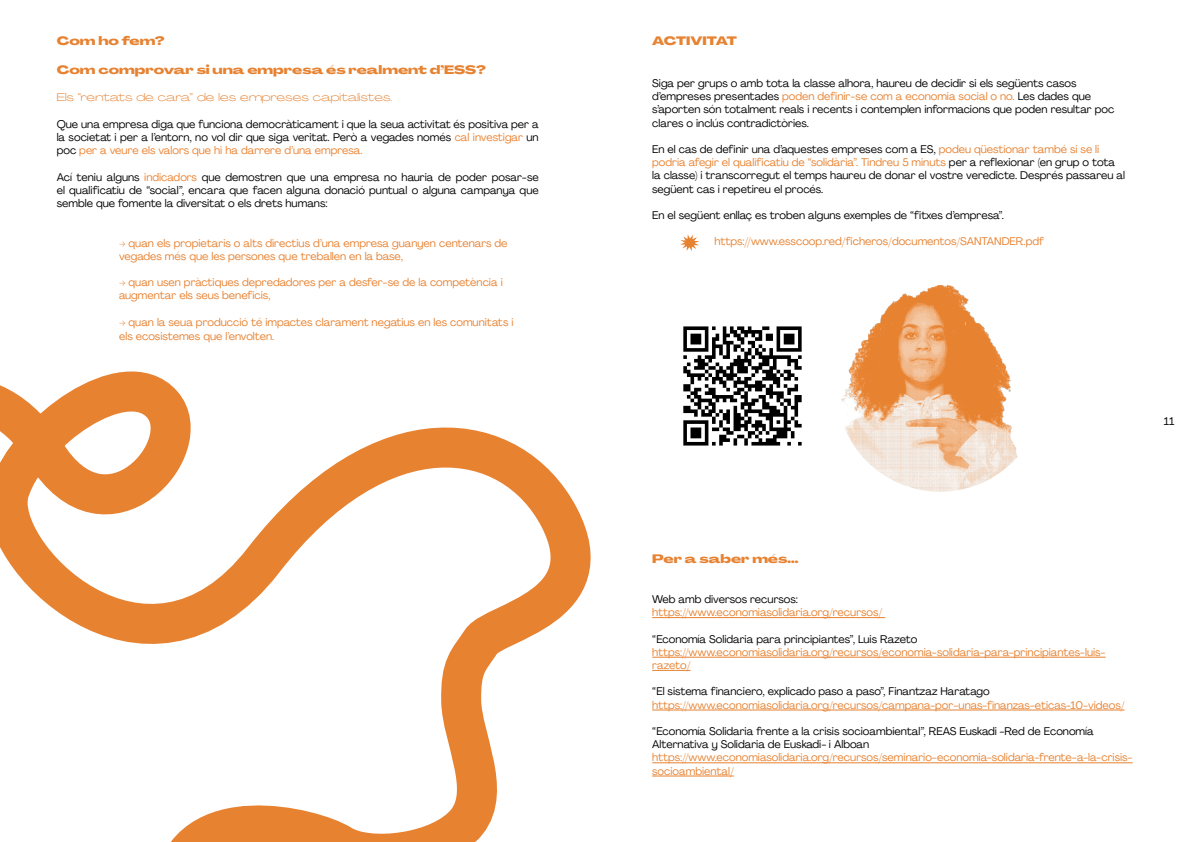
<style>
.page{position:relative;width:1191px;height:842px;background:#fff}
.page>*{position:absolute;margin:0;border:0;box-sizing:border-box;transform-origin:0 0}
.t1{font:800 12px "Agrandir Grand";color:#e78231}
.t2{font:11px/13.2px "Agrandir";color:#000}
.t3{font:11px/13.2px "Agrandir";color:#e78231}
.t4{font:300 11px "Agrandir Grand";color:#e78231}
.s1{color:#ec8230}
.s2{color:#e78231}
</style>
<div class="page">
<svg style="left:0;top:371px;width:665px;height:471px"></svg>
<hr style="left:652px;top:617px;width:233px;height:1px;background:#e78231">
<hr style="left:652px;top:657px;width:453px;height:1px;background:#e78231">
<hr style="left:652px;top:670px;width:38px;height:1px;background:#e78231">
<hr style="left:652px;top:710px;width:472px;height:1px;background:#e78231">
<hr style="left:652px;top:763px;width:480px;height:1px;background:#e78231">
<hr style="left:652px;top:776px;width:82px;height:1px;background:#e78231">
<img style="left:841px;top:285px;width:177px;height:207px">
<img style="left:683px;top:326px;width:119px;height:120px">
<svg style="left:680px;top:234px;width:19px;height:17px"></svg>
<p class="t1" style="left:57px;top:33px;width:109px">Com ho fem?</p>
<p class="t1" style="left:57px;top:62px;width:431px">Com comprovar si una empresa és realment d’ESS?</p>
<p class="t4" style="left:57px;top:91px;width:337px">Els “rentats de cara” de les empreses capitalistes.</p>
<p class="t2" style="left:57px;top:117px;width:483px;text-align:justify">Que una empresa diga que funciona democràticament i que la seua activitat és positiva per a la societat i per a l’entorn, no vol dir que siga veritat. Però a vegades només <span class="s1">cal investigar</span> un poc <span class="s1">per a veure els valors que hi ha darrere d’una empresa.</span></p>
<p class="t2" style="left:57px;top:170px;width:483px;text-align:justify">Ací teniu alguns <span class="s1">indicadors</span> que demostren que una empresa no hauria de poder posar-se el qualificatiu de “social”, encara que facen alguna donació puntual o alguna campanya que semble que fomente la diversitat o els drets humans:</p>
<p class="t3" style="left:119px;top:236px;width:390px">→ quan els propietaris o alts directius d’una empresa guanyen centenars de vegades més que les persones que treballen en la base,</p>
<p class="t3" style="left:119px;top:276px;width:385px">→ quan usen pràctiques depredadores per a desfer-se de la competència i augmentar els seus beneficis,</p>
<p class="t3" style="left:119px;top:315px;width:396px;line-height:14.4px">→ quan la seua producció té impactes clarament negatius en les comunitats i els ecosistemes que l’envolten.</p>
<p class="t1" style="left:652px;top:33px;width:86px">ACTIVITAT</p>
<p class="t2" style="left:652px;top:76px;width:464px">Siga per grups o amb tota la classe alhora, haureu de decidir si els següents casos d’empreses presentades <span class="s2">poden definir-se com a economia social o no.</span> Les dades que s’aporten són totalment reals i recents i contemplen informacions que poden resultar poc clares o inclús contradictòries.</p>
<p class="t2" style="left:652px;top:142px;width:474px">En el cas de definir una d’aquestes empreses com a ES, <span class="s2">podeu qüestionar també si se li podria afegir el qualificatiu de “solidària”. Tindreu 5 minuts</span> per a reflexionar (en grup o tota la classe) i transcorregut el temps haureu de donar el vostre veredicte. Després passareu al següent cas i repetireu el procés.</p>
<p class="t2" style="left:652px;top:208px;width:353px">En el següent enllaç es troben alguns exemples de “fitxes d’empresa”.</p>
<p class="t3" style="left:714px;top:235px;width:331px">https://www.esscoop.red/ficheros/documentos/SANTANDER.pdf</p>
<p class="t2" style="left:1163px;top:414px;width:12px">11</p>
<p class="t1" style="left:652px;top:552px;width:148px">Per a saber més…</p>
<p class="t2" style="left:652px;top:592px;width:147px">Web amb diversos recursos:</p>
<p class="t3" style="left:652px;top:606px;width:231px">https://www.economiasolidaria.org/recursos/</p>
<p class="t2" style="left:652px;top:632px;width:267px">“Economía Solidaria para principiantes”, Luis Razeto</p>
<p class="t3" style="left:652px;top:645px;width:455px">https://www.economiasolidaria.org/recursos/economia-solidaria-para-principiantes-luis&shy;razeto/</p>
<p class="t2" style="left:652px;top:685px;width:339px">“El sistema financiero, explicado paso a paso”, Finantzaz Haratago</p>
<p class="t3" style="left:652px;top:698px;width:474px">https://www.economiasolidaria.org/recursos/campana-por-unas-finanzas-eticas-10-videos/</p>
<p class="t2" style="left:652px;top:724px;width:443px">“Economía Solidaria frente a la crisis socioambiental”, REAS Euskadi -Red de Economía<br>Alternativa y Solidaria de Euskadi- i Alboan</p>
<p class="t3" style="left:652px;top:751px;width:482px">https://www.economiasolidaria.org/recursos/seminario-economia-solidaria-frente-a-la-crisis&shy;socioambiental/</p>
</div>
